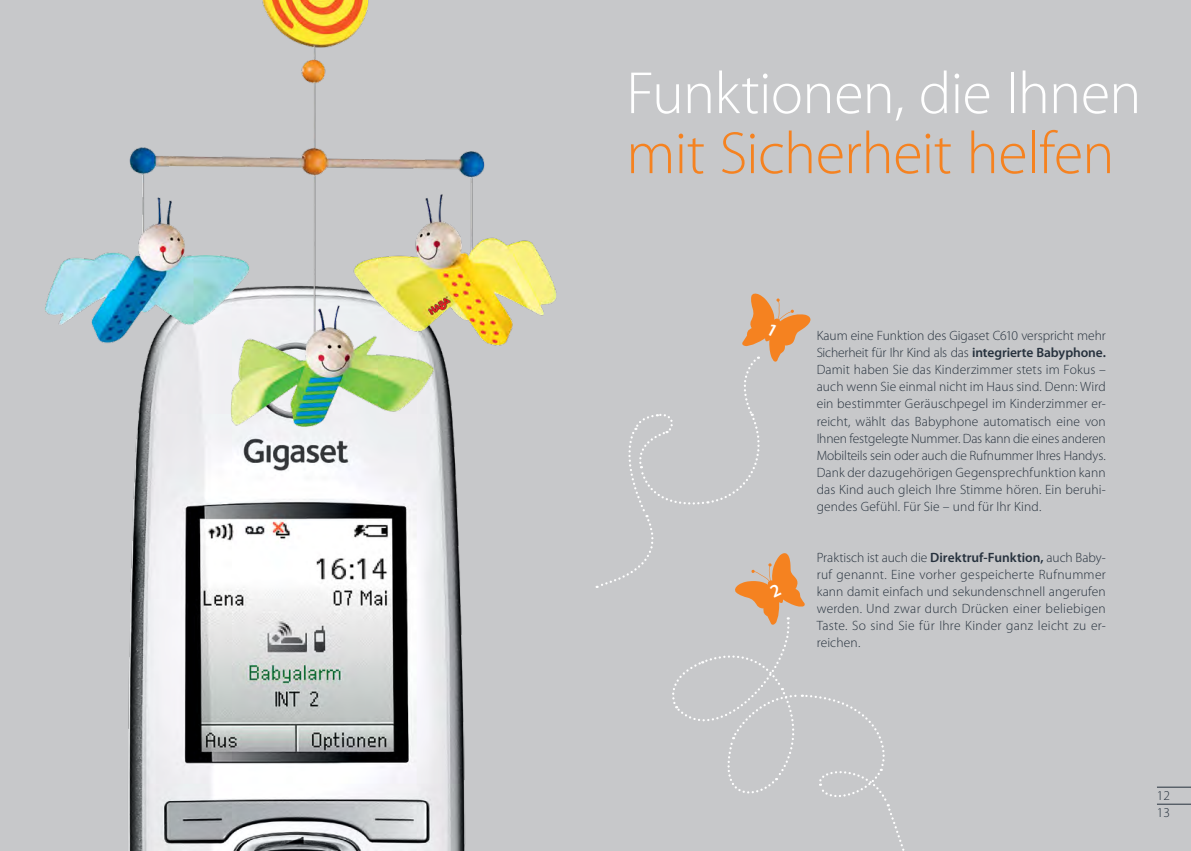
<style>
.page{position:relative;width:1191px;height:851px;background:#fff}
.page>*{position:absolute;margin:0;border:0;box-sizing:border-box;transform-origin:0 0}
.t1{font:300 60px "Myriad Pro";letter-spacing:-.015em;color:#fff}
.t2{font:300 60px "Myriad Pro";letter-spacing:-.01em;color:#f58220}
.t3{font:300 13.5px/17px "Myriad Pro";letter-spacing:.015em;color:#26313d;text-align:justify}
.s1{font-weight:600}
</style>
<div class="page">
<div style="left:0;top:0;width:1191px;height:850px;background:#c7c8ca"></div>
<hr style="left:1157px;top:786px;width:34px;height:1px;background:#26313d">
<hr style="left:1157px;top:803px;width:34px;height:1px;background:#26313d">
<img style="left:128px;top:440px;width:338px;height:410px">
<img style="left:45px;top:0;width:512px;height:440px">
<svg style="left:595px;top:293px;width:333px;height:558px"></svg>
<h1 class="t1" style="left:626px;top:57px;width:516px">Funktionen, die Ihnen</h1>
<h1 class="t2" style="left:626px;top:117px;width:489px">mit Sicherheit helfen</h1>
<p class="t3" style="left:816px;top:327px;width:291px">Kaum eine Funktion des Gigaset C610 verspricht mehr Sicherheit für Ihr Kind als das <span class="s1">integrierte Babyphone.<br></span>Damit haben Sie das Kinderzimmer stets im Fokus – auch wenn Sie einmal nicht im Haus sind. Denn: Wird ein bestimmter Geräuschpegel im Kinderzimmer er&shy;reicht, wählt das Babyphone automatisch eine von Ihnen festgelegte Nummer. Das kann die eines anderen Mobilteils sein oder auch die Rufnummer Ihres Handys.<br>Dank der dazugehörigen Gegensprechfunktion kann das Kind auch gleich Ihre Stimme hören. Ein beruhi&shy;gendes Gefühl. Für Sie – und für Ihr Kind.</p>
<p class="t3" style="left:816px;top:548px;width:291px">Praktisch ist auch die <span class="s1">Direktruf-Funktion,</span> auch Baby&shy;ruf genannt. Eine vorher gespeicherte Rufnummer kann damit einfach und sekundenschnell angerufen werden. Und zwar durch Drücken einer beliebigen Taste. So sind Sie für Ihre Kinder ganz leicht zu er&shy;reichen.</p>
<p class="t3" style="left:1157px;top:786px;width:15px">12<br>13</p>
</div>
